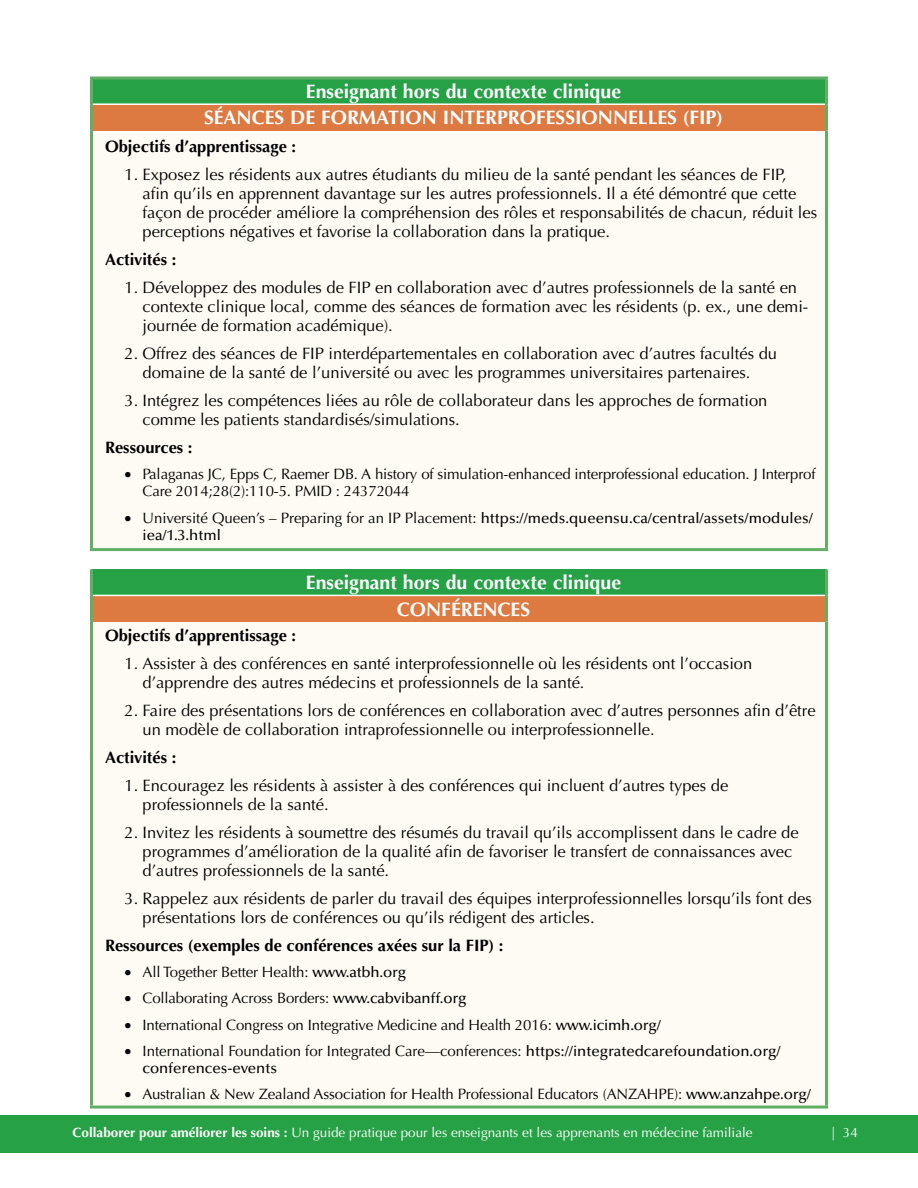
<style>
.page{position:relative;width:918px;height:1188px;background:#fff}
.page>*{position:absolute;margin:0;border:0;box-sizing:border-box;transform-origin:0 0}
.t1{font:700 19.5px "Optima";color:#fff}
.t2{font:16.5px/18.9px "Optima";color:#000}
.t3{font:700 16.5px "Optima";color:#000}
.t4{font:15px/17.2px "Optima";letter-spacing:-.01em;color:#000}
.t5{font:500 15px/17.2px "Optima";color:#000}
.t6{font:13.5px "Optima";color:#fff}
.s1{font-weight:400}
.s2{font-weight:500}
.s3{font-weight:700}
</style>
<div class="page">
<div style="left:0;top:1115px;width:918px;height:38px;background:#26a146"></div>
<div style="left:92px;top:130px;width:734px;height:420px;background:#fdfbf3"></div>
<div style="left:92px;top:622px;width:734px;height:485px;background:#fdfbf3"></div>
<div style="left:92px;top:78px;width:734px;height:26px;background:#26a146"></div>
<div style="left:92px;top:104px;width:734px;height:26px;background:#dd7a42"></div>
<hr style="left:90px;top:80px;width:3px;height:24px;background:#61af64">
<hr style="left:825px;top:80px;width:3px;height:24px;background:#61af64">
<hr style="left:90px;top:104px;width:3px;height:26px;background:#61af64">
<hr style="left:825px;top:104px;width:3px;height:26px;background:#61af64">
<hr style="left:90px;top:130px;width:3px;height:418px;background:#61af64">
<hr style="left:825px;top:130px;width:3px;height:418px;background:#61af64">
<hr style="left:90px;top:548px;width:738px;height:3px;background:#61af64">
<svg style="left:90px;top:76px;width:738px;height:4px;background:#6db773"></svg>
<hr style="left:93px;top:103px;width:732px;height:2px;background:#fff">
<div style="left:92px;top:569px;width:734px;height:26px;background:#26a146"></div>
<div style="left:92px;top:595px;width:734px;height:27px;background:#dd7a42"></div>
<hr style="left:90px;top:569px;width:3px;height:26px;background:#61af64">
<hr style="left:825px;top:569px;width:3px;height:26px;background:#61af64">
<hr style="left:90px;top:595px;width:3px;height:27px;background:#61af64">
<hr style="left:825px;top:595px;width:3px;height:27px;background:#61af64">
<hr style="left:90px;top:622px;width:3px;height:484px;background:#61af64">
<hr style="left:825px;top:622px;width:3px;height:484px;background:#61af64">
<hr style="left:90px;top:1106px;width:738px;height:3px;background:#61af64">
<hr style="left:93px;top:595px;width:732px;height:1px;background:#fff">
<p class="t1" style="left:306px;top:80px;width:317px">Enseignant hors du contexte clinique</p>
<p class="t1" style="left:204px;top:106px;width:520px">SÉANCES DE FORMATION INTERPROFESSIONNELLES (FIP)</p>
<p class="t3" style="left:105px;top:137px;width:193px">Objectifs d’apprentissage :</p>
<p class="t2" style="left:143px;top:165px;width:676px;text-indent:-18px">1. Exposez les résidents aux autres étudiants du milieu de la santé pendant les séances de FIP, afin qu’ils en apprennent davantage sur les autres professionnels. Il a été démontré que cette façon de procéder améliore la compréhension des rôles et responsabilités de chacun, réduit les perceptions négatives et favorise la collaboration dans la pratique.</p>
<p class="t3" style="left:105px;top:250px;width:73px">Activités :</p>
<p class="t2" style="left:143px;top:278px;width:667px;text-indent:-18px">1. Développez des modules de FIP en collaboration avec d’autres professionnels de la santé en contexte clinique local, comme des séances de formation avec les résidents (p. ex., une demi&shy;journée de formation académique).</p>
<p class="t2" style="left:125px;top:344px;width:654px;text-align:center">2. Offrez des séances de FIP interdépartementales en collaboration avec d’autres facultés du domaine de la santé de l’université ou avec les programmes universitaires partenaires.</p>
<p class="t2" style="left:143px;top:391px;width:626px;text-indent:-18px">3. Intégrez les compétences liées au rôle de collaborateur dans les approches de formation comme les patients standardisés/simulations.</p>
<p class="t3" style="left:105px;top:438px;width:89px">Ressources :</p>
<p class="t4" style="left:142px;top:466px;width:675px;text-indent:-18px">• Palaganas JC, Epps C, Raemer DB. A history of simulation-enhanced interprofessional education. J Interprof<br>Care 2014;28(2):110-5. PMID : 24372044</p>
<p class="t5" style="left:142px;top:509px;width:672px;text-indent:-18px">• <span class="s1">Université Queen’s – Preparing for an IP Placement:</span> https://meds.queensu.ca/central/assets/modules/ iea/1.3.html</p>
<p class="t1" style="left:306px;top:571px;width:317px">Enseignant hors du contexte clinique</p>
<p class="t1" style="left:397px;top:598px;width:135px">CONFÉRENCES</p>
<p class="t3" style="left:105px;top:626px;width:193px">Objectifs d’apprentissage :</p>
<p class="t2" style="left:143px;top:654px;width:611px;text-indent:-18px">1. Assister à des conférences en santé interprofessionnelle où les résidents ont l’occasion d’apprendre des autres médecins et professionnels de la santé.</p>
<p class="t2" style="left:143px;top:701px;width:675px;text-indent:-18px">2. Faire des présentations lors de conférences en collaboration avec d’autres personnes afin d’être un modèle de collaboration intraprofessionnelle ou interprofessionnelle.</p>
<p class="t3" style="left:105px;top:748px;width:73px">Activités :</p>
<p class="t2" style="left:143px;top:776px;width:587px;text-indent:-18px">1. Encouragez les résidents à assister à des conférences qui incluent d’autres types de professionnels de la santé.</p>
<p class="t2" style="left:143px;top:823px;width:658px;text-indent:-18px">2. Invitez les résidents à soumettre des résumés du travail qu’ils accomplissent dans le cadre de programmes d’amélioration de la qualité afin de favoriser le transfert de connaissances avec d’autres professionnels de la santé.</p>
<p class="t2" style="left:143px;top:889px;width:671px;text-indent:-18px">3. Rappelez aux résidents de parler du travail des équipes interprofessionnelles lorsqu’ils font des présentations lors de conférences ou qu’ils rédigent des articles.</p>
<p class="t3" style="left:105px;top:936px;width:400px">Ressources (exemples de conférences axées sur la FIP) :</p>
<p class="t4" style="left:124px;top:964px;width:283px">• All Together Better Health: <span class="s2">www.atbh.org</span></p>
<p class="t4" style="left:124px;top:990px;width:343px">• Collaborating Across Borders: <span class="s2">www.cabvibanff.org</span></p>
<p class="t4" style="left:124px;top:1016px;width:538px">• International Congress on Integrative Medicine and Health 2016: <span class="s2">www.icimh.org/</span></p>
<p class="t5" style="left:142px;top:1043px;width:640px;text-indent:-18px">• <span class="s1">International Foundation for Integrated Care—conferences:</span> https://integratedcarefoundation.org/ conferences-events</p>
<p class="t4" style="left:124px;top:1086px;width:688px">• Australian &amp; New Zealand Association for Health Professional Educators (ANZAHPE): <span class="s2">www.anzahpe.org/</span></p>
<p class="t6" style="left:73px;top:1124px;width:682px"><span class="s3">Collaborer pour améliorer les soins :</span> Un guide pratique pour les enseignants et les apprenants en médecine familiale</p>
<p class="t6" style="left:831px;top:1124px;width:28px">| 34</p>
</div>
